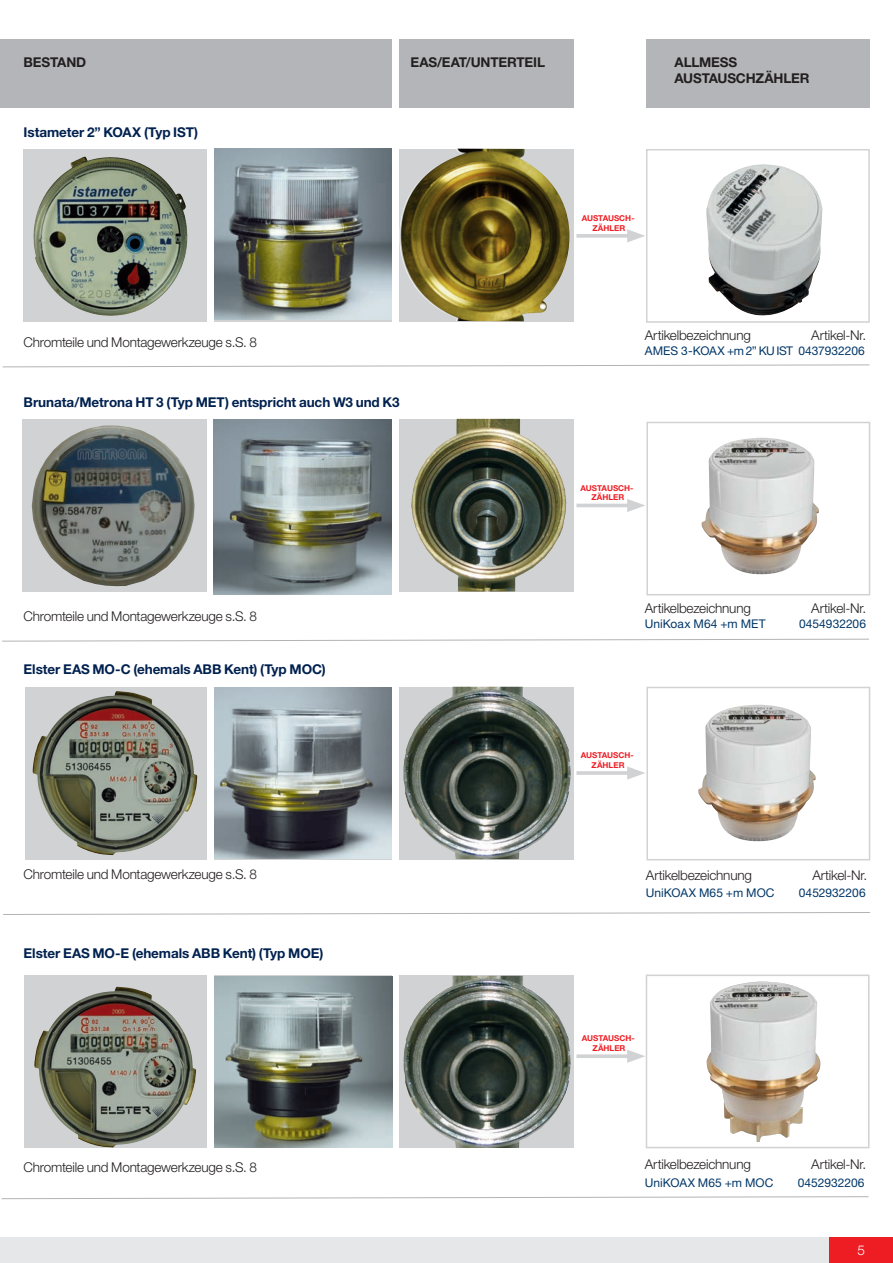
<style>
.page{position:relative;width:893px;height:1263px;background:#fff}
.page>*{position:absolute;margin:0;border:0;box-sizing:border-box;transform-origin:0 0}
.t1{font:300 13.5px "Helvetica Neue LT Std";letter-spacing:-.015em;color:#231f20}
.t2{font:700 13.5px "Helvetica Neue LT Std";letter-spacing:-.005em;color:#00214f}
.t3{font:700 13.5px/16.2px "Helvetica Neue LT Std";letter-spacing:-.015em;color:#231f20}
.t4{font:300 13.5px "Helvetica Neue LT Std";color:#fff}
.t5{font:12px "Helvetica Neue LT Std";color:#003667}
.t6{font:700 8.1px/9.8px "Helvetica Neue LT Std";color:#ee1d23;text-align:center}
</style>
<div class="page">
<div style="left:0;top:1237px;width:893px;height:26px;background:#e6e7e9"></div>
<div style="left:829px;top:1237px;width:64px;height:26px;background:#ee1d23"></div>
<div style="left:0;top:40px;width:869px;height:68px;background:#b4b5b8"></div>
<img style="left:23px;top:419px;width:551px;height:172px">
<svg style="left:25px;top:687px;width:549px;height:172px;background:#858982"></svg>
<img style="left:25px;top:975px;width:549px;height:172px">
<svg style="left:24px;top:149px;width:550px;height:172px;background:#9aa097"></svg>
<div style="left:392px;top:0;width:6px;height:1190px;background:#fff"></div>
<div style="left:208px;top:139px;width:6px;height:1020px;background:#fff"></div>
<div style="left:646px;top:422px;width:224px;height:173px;border:2px solid #d1d2d4"></div>
<svg style="left:576px;top:1054px;width:51px;height:4px"></svg>
<svg style="left:627px;top:1050px;width:18px;height:13px"></svg>
<hr style="left:576px;top:771px;width:58px;height:4px;background:#d8d8da">
<svg style="left:627px;top:766px;width:18px;height:14px"></svg>
<hr style="left:576px;top:504px;width:58px;height:3px;background:#d1d2d4">
<svg style="left:627px;top:499px;width:18px;height:13px"></svg>
<div style="left:646px;top:149px;width:224px;height:174px;border:2px solid #d1d2d4"></div>
<svg style="left:576px;top:234px;width:51px;height:4px"></svg>
<svg style="left:627px;top:229px;width:18px;height:13px"></svg>
<div style="left:574px;top:36px;width:72px;height:78px;background:#fff"></div>
<svg style="left:2px;top:364px;width:868px;height:4px"></svg>
<svg style="left:2px;top:638px;width:867px;height:4px"></svg>
<svg style="left:3px;top:912px;width:867px;height:3px"></svg>
<div style="left:646px;top:687px;width:224px;height:173px;border:2px solid #d1d2d4"></div>
<div style="left:646px;top:974px;width:223px;height:174px;border:2px solid #d1d2d4"></div>
<img style="left:399px;top:149px;width:171px;height:172px">
<img style="left:411px;top:419px;width:45px;height:126px">
<img style="left:215px;top:976px;width:177px;height:171px">
<img style="left:214px;top:419px;width:178px;height:175px">
<img style="left:214px;top:687px;width:178px;height:171px">
<img style="left:41px;top:157px;width:43px;height:45px">
<img style="left:32px;top:425px;width:163px;height:161px">
<img style="left:214px;top:149px;width:178px;height:171px">
<svg style="left:1px;top:1196px;width:868px;height:3px"></svg>
<img style="left:403px;top:976px;width:49px;height:152px">
<img style="left:48px;top:987px;width:69px;height:44px">
<img style="left:403px;top:687px;width:50px;height:150px">
<img style="left:47px;top:691px;width:70px;height:45px">
<img style="left:707px;top:981px;width:114px;height:161px">
<img style="left:698px;top:705px;width:118px;height:136px">
<img style="left:706px;top:164px;width:116px;height:152px">
<img style="left:701px;top:438px;width:118px;height:136px">
<p class="t3" style="left:24px;top:54px;width:64px">BESTAND</p>
<p class="t3" style="left:411px;top:54px;width:136px">EAS/EAT/UNTERTEIL</p>
<p class="t3" style="left:674px;top:54px;width:136px">ALLMESS<br>AUSTAUSCHZÄHLER</p>
<p class="t2" style="left:24px;top:123px;width:176px">Istameter 2” KOAX (Typ IST)</p>
<p class="t1" style="left:24px;top:334px;width:235px">Chromteile und Montagewerkzeuge s.S. 8</p>
<p class="t2" style="left:24px;top:394px;width:377px">Brunata/Metrona HT 3 (Typ MET) entspricht auch W3 und K3</p>
<p class="t1" style="left:24px;top:608px;width:235px">Chromteile und Montagewerkzeuge s.S. 8</p>
<p class="t2" style="left:24px;top:661px;width:304px">Elster EAS MO-C (ehemals ABB Kent) (Typ MOC)</p>
<p class="t6" style="left:582px;top:213px;width:54px">AUSTAUSCH-<br>ZÄHLER</p>
<p class="t1" style="left:645px;top:327px;width:108px">Artikelbezeichnung</p>
<p class="t1" style="left:811px;top:327px;width:56px">Artikel-Nr.</p>
<p class="t5" style="left:645px;top:343px;width:222px">AMES 3-KOAX +m 2” KU IST 0437932206</p>
<p class="t6" style="left:581px;top:483px;width:54px">AUSTAUSCH-<br>ZÄHLER</p>
<p class="t1" style="left:645px;top:600px;width:108px">Artikelbezeichnung</p>
<p class="t1" style="left:811px;top:600px;width:56px">Artikel-Nr.</p>
<p class="t5" style="left:645px;top:617px;width:122px">UniKoax M64 +m MET</p>
<p class="t5" style="left:799px;top:617px;width:69px">0454932206</p>
<p class="t6" style="left:581px;top:750px;width:54px">AUSTAUSCH-<br>ZÄHLER</p>
<p class="t1" style="left:24px;top:866px;width:235px">Chromteile und Montagewerkzeuge s.S. 8</p>
<p class="t1" style="left:646px;top:867px;width:108px">Artikelbezeichnung</p>
<p class="t1" style="left:812px;top:867px;width:56px">Artikel-Nr.</p>
<p class="t2" style="left:24px;top:945px;width:301px">Elster EAS MO-E (ehemals ABB Kent) (Typ MOE)</p>
<p class="t1" style="left:24px;top:1159px;width:235px">Chromteile und Montagewerkzeuge s.S. 8</p>
<p class="t5" style="left:646px;top:885px;width:130px">UniKOAX M65 +m MOC</p>
<p class="t5" style="left:799px;top:885px;width:68px">0452932206</p>
<p class="t6" style="left:582px;top:1033px;width:54px">AUSTAUSCH-<br>ZÄHLER</p>
<p class="t1" style="left:645px;top:1156px;width:108px">Artikelbezeichnung</p>
<p class="t1" style="left:811px;top:1156px;width:56px">Artikel-Nr.</p>
<p class="t5" style="left:645px;top:1176px;width:130px">UniKOAX M65 +m MOC</p>
<p class="t5" style="left:798px;top:1176px;width:68px">0452932206</p>
<p class="t4" style="left:857px;top:1241px;width:9px">5</p>
</div>
